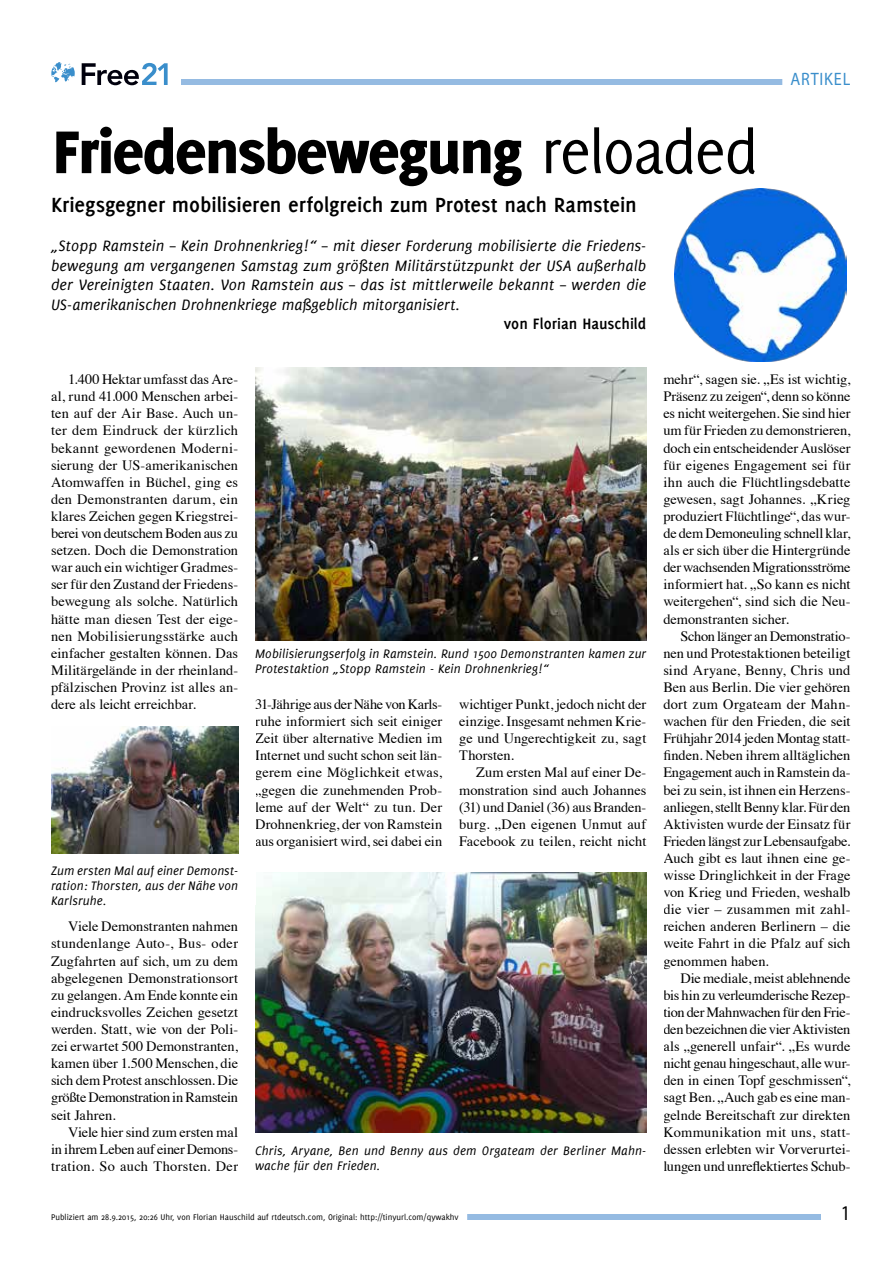
<style>
.page{position:relative;width:893px;height:1263px;background:#fff}
.page>*{position:absolute;margin:0;border:0;box-sizing:border-box;transform-origin:0 0}
.t1{font:800 66px "Delicious";letter-spacing:-.02em;color:#000}
.t2{font:700 22.5px "Delicious";letter-spacing:-.005em;color:#000}
.t3{font:21px "Myriad Pro";color:#000;scale:.9 1}
.t4{font:18px "Myriad Pro";letter-spacing:.05em;color:#3a8ecb;scale:.9 1}
.t5{font:italic 16.5px/19.5px "Delicious";color:#000;text-align:justify}
.t6{font:700 16.5px "Delicious";color:#000}
.t7{font:14.25px/17.1px "Times";letter-spacing:-.005em;color:#000;text-align:justify}
.t8{font:italic 13.5px/15px "Delicious";letter-spacing:.01em;color:#000}
.t9{font:9px "Delicious";color:#000}
.s1{font-weight:400}
</style>
<div class="page">
<div style="left:181px;top:79px;width:669px;height:6px;background:#95bbe2"></div>
<div style="left:55px;top:1214px;width:766px;height:6px;background:#95bbe2"></div>
<div style="left:43px;top:1211px;width:424px;height:12px;background:#fff"></div>
<div style="left:782px;top:74px;width:77px;height:15px;background:#fff"></div>
<svg style="left:82px;top:63px;width:86px;height:22px"></svg>
<svg style="left:51px;top:62px;width:24px;height:20px"></svg>
<img style="left:255px;top:367px;width:391px;height:274px">
<img style="left:255px;top:872px;width:391px;height:260px">
<img style="left:51px;top:726px;width:187px;height:127px">
<img style="left:674px;top:189px;width:172px;height:172px">
<h1 class="t1" style="left:53px;top:113px;width:707px">Friedensbewegung <span class="s1">reloaded</span></h1>
<h2 class="t2" style="left:51px;top:192px;width:587px">Kriegsgegner mobilisieren erfolgreich zum Protest nach Ramstein</h2>
<p class="t5" style="left:51px;top:236px;width:597px">„Stopp Ramstein – Kein Drohnenkrieg!“ – mit dieser Forderung mobilisierte die Friedens&shy;bewegung am vergangenen Samstag zum größten Militärstützpunkt der USA außerhalb der Vereinigten Staaten. Von Ramstein aus – das ist mittlerweile bekannt – werden die US-amerikanischen Drohnenkriege maßgeblich mitorganisiert.</p>
<p class="t6" style="left:504px;top:314px;width:144px">von Florian Hauschild</p>
<p class="t4" style="left:790px;top:68px;width:68px">ARTIKEL</p>
<p class="t7" style="left:51px;top:370px;width:189px;text-indent:17px">1.400 Hektar umfasst das Are&shy;al, rund 41.000 Menschen arbei&shy;ten auf der Air Base. Auch un&shy;ter dem Eindruck der kürzlich bekannt gewordenen Moderni&shy;sierung der US-amerikanischen Atomwaffen in Büchel, ging es den Demonstranten darum, ein klares Zeichen gegen Kriegstrei&shy;berei von deutschem Boden aus zu setzen. Doch die Demonstration war auch ein wichtiger Gradmes&shy;ser für den Zustand der Friedens&shy;bewegung als solche. Natürlich hätte man diesen Test der eige&shy;nen Mobilisierungsstärke auch einfacher gestalten können. Das Militärgelände in der rheinland&shy;pfälzischen Provinz ist alles an&shy;dere als leicht erreichbar.</p>
<p class="t8" style="left:51px;top:863px;width:189px;text-align:justify">Zum ersten Mal auf einer Demonst&shy;ration: Thorsten, aus der Nähe von Karlsruhe.</p>
<p class="t7" style="left:51px;top:917px;width:189px;text-indent:17px">Viele Demonstranten nahmen stundenlange Auto-, Bus- oder Zugfahrten auf sich, um zu dem abgelegenen Demonstrationsort zu gelangen. Am Ende konnte ein eindrucksvolles Zeichen gesetzt werden. Statt, wie von der Poli&shy;zei erwartet 500 Demonstranten, kamen über 1.500 Menschen, die sich dem Protest anschlossen. Die größte Demonstration in Ramstein seit Jahren.</p>
<p class="t7" style="left:51px;top:1122px;width:189px;text-indent:17px">Viele hier sind zum ersten mal in ihrem Leben auf einer Demons&shy;tration. So auch Thorsten. Der</p>
<p class="t8" style="left:255px;top:646px;width:393px">Mobilisierungserfolg in Ramstein. Rund 1500 Demonstranten kamen zur<br>Protestaktion „Stopp Ramstein - Kein Drohnenkrieg!“</p>
<p class="t7" style="left:255px;top:694px;width:189px">31-Jährige aus der Nähe von Karls&shy;ruhe informiert sich seit einiger Zeit über alternative Medien im Internet und sucht schon seit län&shy;gerem eine Möglichkeit etwas, „gegen die zunehmenden Prob&shy;leme auf der Welt“ zu tun. Der Drohnenkrieg, der von Ramstein aus organisiert wird, sei dabei ein</p>
<p class="t7" style="left:459px;top:694px;width:189px">wichtiger Punkt, jedoch nicht der einzige. Insgesamt nehmen Krie&shy;ge und Ungerechtigkeit zu, sagt Thorsten.</p>
<p class="t7" style="left:459px;top:763px;width:189px;text-indent:17px">Zum ersten Mal auf einer De&shy;monstration sind auch Johannes (31) und Daniel (36) aus Branden&shy;burg. „Den eigenen Unmut auf Facebook zu teilen, reicht nicht</p>
<p class="t8" style="left:255px;top:1143px;width:393px">Chris, Aryane, Ben und Benny aus dem Orgateam der Berliner Mahn&shy;wache für den Frieden.</p>
<p class="t7" style="left:663px;top:370px;width:189px">mehr“, sagen sie. „Es ist wichtig, Präsenz zu zeigen“, denn so könne es nicht weitergehen. Sie sind hier um für Frieden zu demonstrieren, doch ein entscheidender Auslöser für eigenes Engagement sei für ihn auch die Flüchtlingsdebatte gewesen, sagt Johannes. „Krieg produziert Flüchtlinge“, das wur&shy;de dem Demoneuling schnell klar, als er sich über die Hintergründe der wachsenden Migrationsströme informiert hat. „So kann es nicht weitergehen“, sind sich die Neu&shy;demonstranten sicher.</p>
<p class="t7" style="left:663px;top:626px;width:189px;text-indent:17px">Schon länger an Demonstratio&shy;nen und Protestaktionen beteiligt sind Aryane, Benny, Chris und Ben aus Berlin. Die vier gehören dort zum Orgateam der Mahn&shy;wachen für den Frieden, die seit Frühjahr 2014 jeden Montag statt&shy;finden. Neben ihrem alltäglichen Engagement auch in Ramstein da&shy;bei zu sein, ist ihnen ein Herzens&shy;anliegen, stellt Benny klar. Für den Aktivisten wurde der Einsatz für Frieden längst zur Lebensaufgabe.<br>Auch gibt es laut ihnen eine ge&shy;wisse Dringlichkeit in der Frage von Krieg und Frieden, weshalb die vier – zusammen mit zahl&shy;reichen anderen Berlinern – die weite Fahrt in die Pfalz auf sich genommen haben.</p>
<p class="t7" style="left:663px;top:968px;width:189px;text-indent:17px">Die mediale, meist ablehnende bis hin zu verleumderische Rezep&shy;tion der Mahnwachen für den Frie&shy;den bezeichnen die vier Aktivisten als „generell unfair“. „Es wurde nicht genau hingeschaut, alle wur&shy;den in einen Topf geschmissen“, sagt Ben. „Auch gab es eine man&shy;gelnde Bereitschaft zur direkten Kommunikation mit uns, statt&shy;dessen erlebten wir Vorverurtei&shy;lungen und unreflektiertes Schub-</p>
<p class="t9" style="left:51px;top:1211px;width:409px">Publiziert am 28.9.2015, 20:26 Uhr, von Florian Hauschild auf rtdeutsch.com, Original: http://tinyurl.com/qywakhv</p>
<h3 class="t3" style="left:841px;top:1200px;width:12px">1</h3>
</div>
